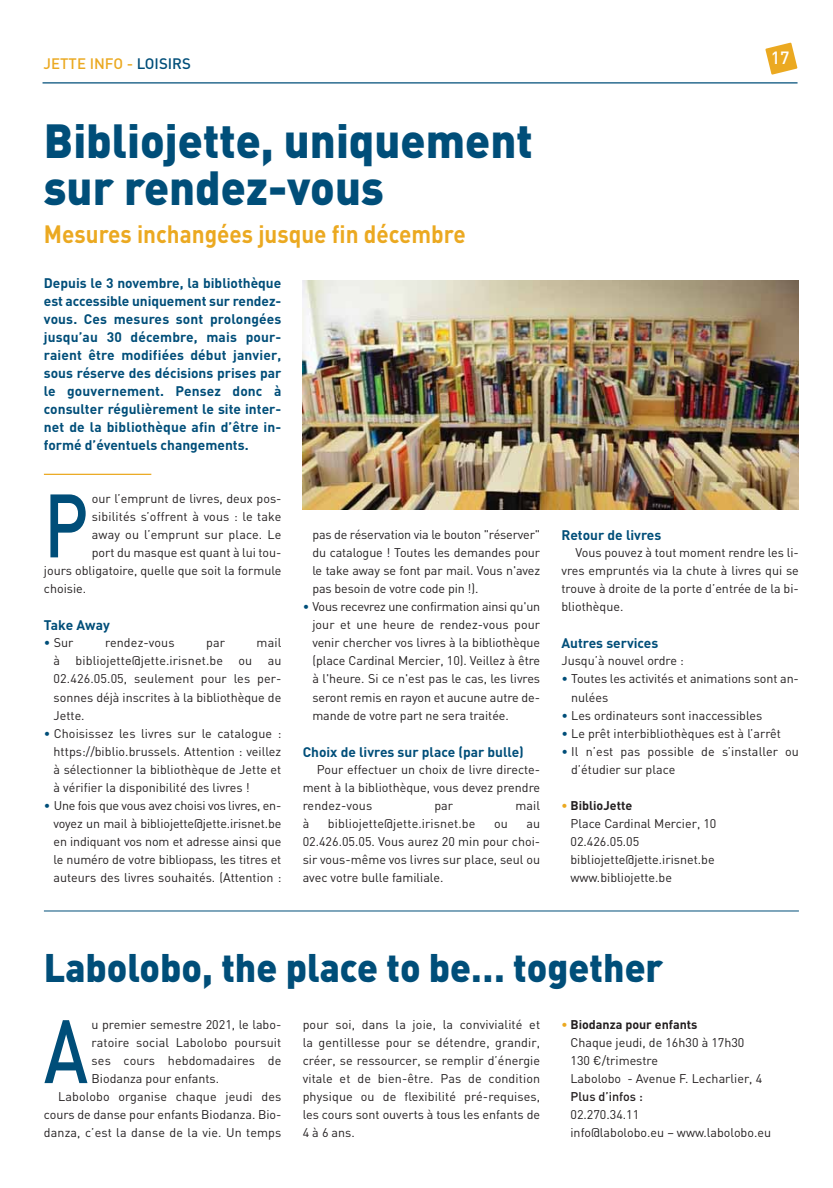
<style>
.page{position:relative;width:833px;height:1188px;background:#fff}
.page>*{position:absolute;margin:0;border:0;box-sizing:border-box;transform-origin:0 0}
.t1{font:500 88.38px "DIN";color:#004e79;scale:.8 1}
.t2{font:900 47.25px/47.5px "DIN";color:#004e79;scale:.95 1}
.t3{font:900 39.38px "DIN";color:#004e79;scale:.95 1}
.t4{font:700 24.75px "DIN";color:#eba921;scale:.91 1}
.t5{font:500 17.5px "DIN";color:#fff}
.t6{font:500 15px "DIN";color:#eba921}
.t7{font:700 13.75px/18px "DIN";color:#004e79;text-align:justify}
.t8{font:12.5px/18px "DIN";color:#231f20;text-align:justify}
.t9{font:500 12.5px "DIN";color:#231f20}
.s1{color:#004e79}
.s2{font-weight:700;color:#eba921}
.s3{font-weight:700}
</style>
<div class="page">
<svg style="left:765px;top:43px;width:32px;height:31px"></svg>
<hr style="left:43px;top:82px;width:754px;height:1px;background:#004e79">
<hr style="left:44px;top:473px;width:107px;height:2px;background:#eba921">
<img style="left:303px;top:280px;width:496px;height:229px">
<hr style="left:44px;top:910px;width:755px;height:1px;background:#004e79">
<p class="t6" style="left:44px;top:58px;width:149px">JETTE INFO - <span class="s1">LOISIRS</span></p>
<h3 class="t5" style="left:771px;top:51px;width:20px">17</h3>
<h2 class="t2" style="left:44px;top:119px;width:516px">Bibliojette, uniquement sur rendez-vous</h2>
<h3 class="t4" style="left:44px;top:225px;width:465px">Mesures inchangées jusque fin décembre</h3>
<p class="t7" style="left:44px;top:276px;width:239px">Depuis le 3 novembre, la bibliothèque est accessible uniquement sur rendez&shy;vous. Ces mesures sont prolongées jusqu’au 30 décembre, mais pour&shy;raient être modifiées début janvier, sous réserve des décisions prises par le gouvernement. Pensez donc à consulter régulièrement le site inter&shy;net de la bibliothèque afin d’être in&shy;formé d’éventuels changements.</p>
<h1 class="t1" style="left:44px;top:493px;width:57px">P</h1>
<p class="t8" style="left:92px;top:491px;width:191px">our l’emprunt de livres, deux pos-</p>
<p class="t8" style="left:92px;top:509px;width:191px">sibilités s’offrent à vous : le take</p>
<p class="t8" style="left:92px;top:527px;width:191px">away ou l’emprunt sur place. Le</p>
<p class="t8" style="left:92px;top:545px;width:191px">port du masque est quant à lui tou-</p>
<p class="t8" style="left:44px;top:563px;width:239px">jours obligatoire, quelle que soit la formule</p>
<p class="t8" style="left:44px;top:581px;width:44px">choisie.</p>
<p class="t7" style="left:44px;top:618px;width:67px">Take Away</p>
<p class="t8" style="left:44px;top:635px;width:31px"><span class="s1">•</span> Sur</p>
<p class="t8" style="left:105px;top:635px;width:71px">rendez-vous</p>
<p class="t8" style="left:206px;top:635px;width:20px">par</p>
<p class="t8" style="left:54px;top:635px;width:229px;text-indent:203px">mail à bibliojette@jette.irisnet.be ou au 02.426.05.05, seulement pour les per&shy;sonnes déjà inscrites à la bibliothèque de Jette.</p>
<p class="t8" style="left:54px;top:725px;width:229px;text-indent:-10px"><span class="s1">•</span> Choisissez les livres sur le catalogue : https://biblio.brussels. Attention : veillez à sélectionner la bibliothèque de Jette et à vérifier la disponibilité des livres !</p>
<p class="t8" style="left:54px;top:797px;width:229px;text-indent:-10px"><span class="s1">•</span> Une fois que vous avez choisi vos livres, en&shy;voyez un mail à bibliojette@jette.irisnet.be en indiquant vos nom et adresse ainsi que le numéro de votre bibliopass, les titres et auteurs des livres souhaités. (Attention :</p>
<p class="t8" style="left:312px;top:527px;width:229px">pas de réservation via le bouton "réserver" du catalogue ! Toutes les demandes pour le take away se font par mail. Vous n'avez pas besoin de votre code pin !).</p>
<p class="t8" style="left:312px;top:599px;width:229px;text-indent:-10px"><span class="s1">•</span> Vous recevrez une confirmation ainsi qu'un jour et une heure de rendez-vous pour venir chercher vos livres à la bibliothèque (place Cardinal Mercier, 10). Veillez à être à l'heure. Si ce n'est pas le cas, les livres seront remis en rayon et aucune autre de&shy;mande de votre part ne sera traitée.</p>
<p class="t7" style="left:303px;top:744px;width:223px">Choix de livres sur place (par bulle)</p>
<p class="t8" style="left:303px;top:761px;width:239px;text-indent:14px">Pour effectuer un choix de livre directe&shy;ment à la bibliothèque, vous devez prendre rendez-vous</p>
<p class="t8" style="left:434px;top:797px;width:20px">par</p>
<p class="t8" style="left:515px;top:797px;width:26px">mail</p>
<p class="t8" style="left:303px;top:815px;width:8px">à</p>
<p class="t8" style="left:328px;top:815px;width:149px">bibliojette@jette.irisnet.be</p>
<p class="t8" style="left:494px;top:815px;width:15px">ou</p>
<p class="t8" style="left:303px;top:815px;width:239px;text-indent:224px">au 02.426.05.05. Vous aurez 20 min pour choi&shy;sir vous-même vos livres sur place, seul ou avec votre bulle familiale.</p>
<p class="t7" style="left:561px;top:528px;width:101px">Retour de livres</p>
<p class="t8" style="left:561px;top:545px;width:239px;text-indent:14px">Vous pouvez à tout moment rendre les li&shy;vres empruntés via la chute à livres qui se trouve à droite de la porte d’entrée de la bi&shy;bliothèque.</p>
<p class="t7" style="left:561px;top:636px;width:98px">Autres services</p>
<p class="t8" style="left:561px;top:653px;width:124px">Jusqu’à nouvel ordre :</p>
<p class="t8" style="left:571px;top:671px;width:229px;text-indent:-10px"><span class="s1">•</span> Toutes les activités et animations sont an&shy;nulées</p>
<p class="t8" style="left:561px;top:707px;width:202px"><span class="s1">•</span> Les ordinateurs sont inaccessibles</p>
<p class="t8" style="left:561px;top:725px;width:221px"><span class="s1">•</span> Le prêt interbibliothèques est à l’arrêt</p>
<p class="t8" style="left:571px;top:743px;width:229px;text-indent:-10px"><span class="s1">•</span> Il n’est pas possible de s’installer ou d’étudier sur place</p>
<p class="t8" style="left:570px;top:797px;width:147px;text-align:left;text-indent:-9px"><span class="s2">•</span> <span class="s3">BiblioJette<br></span>Place Cardinal Mercier, 10<br>02.426.05.05 bibliojette@jette.irisnet.be www.bibliojette.be</p>
<h3 class="t3" style="left:44px;top:952px;width:653px">Labolobo, the place to be… together</h3>
<h1 class="t1" style="left:44px;top:1018px;width:57px">A</h1>
<p class="t8" style="left:92px;top:1016px;width:191px">u premier semestre 2021, le labo-</p>
<p class="t8" style="left:303px;top:1016px;width:239px">pour soi, dans la joie, la convivialité et la gentillesse pour se détendre, grandir, créer, se ressourcer, se remplir d’énergie vitale et de bien-être. Pas de condition physique ou de flexibilité pré-requises, les cours sont ouverts à tous les enfants de 4 à 6 ans.</p>
<p class="t8" style="left:570px;top:1016px;width:193px;text-align:left;text-indent:-9px"><span class="s2">•</span> <span class="s3">Biodanza pour enfants<br></span>Chaque jeudi, de 16h30 à 17h30<br>130 €/trimestre<br>Labolobo - Avenue F. Lecharlier, 4</p>
<p class="t8" style="left:92px;top:1034px;width:191px">ratoire social Labolobo poursuit</p>
<p class="t8" style="left:92px;top:1052px;width:191px">ses cours hebdomadaires de</p>
<p class="t8" style="left:92px;top:1070px;width:129px">Biodanza pour enfants.</p>
<p class="t8" style="left:58px;top:1088px;width:225px">Labolobo organise chaque jeudi des</p>
<p class="t8" style="left:44px;top:1106px;width:239px">cours de danse pour enfants Biodanza. Bio-</p>
<p class="t8" style="left:44px;top:1124px;width:239px">danza, c’est la danse de la vie. Un temps</p>
<p class="t9" style="left:570px;top:1091px;width:74px">Plus d’infos :</p>
<p class="t8" style="left:570px;top:1106px;width:202px">02.270.34.11<br>info@labolobo.eu – www.labolobo.eu</p>
</div>
